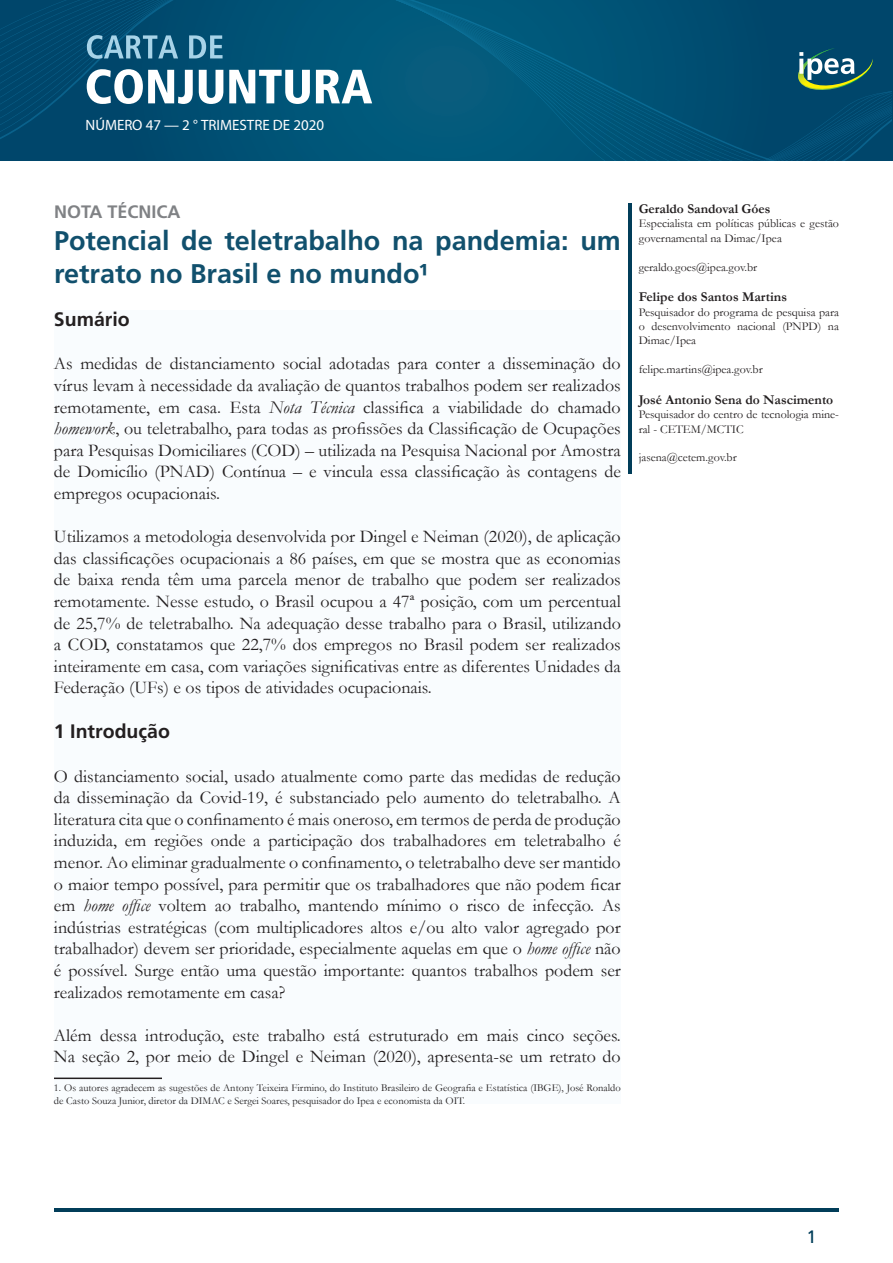
<style>
.page{position:relative;width:893px;height:1263px;background:#fff}
.page>*{position:absolute;margin:0;border:0;box-sizing:border-box;transform-origin:0 0}
.t1{font:27px/33.3px "Frutiger 65 Bold";color:#11506d}
.t2{font:700 19.5px "Frutiger";color:#231f20}
.t3{font:18px/21.6px "Garamond";color:#231f20;text-align:justify}
.t4{font:18px "Frutiger 65 Bold";color:#808285}
.t5{font:18px "Frutiger 55 Roman";color:#013d59}
.t6{font:15px "Frutiger 57 Condensed";color:#fff}
.t7{font:15px "Myriad Pro";color:#fff}
.t8{font:700 13.5px "Garamond";color:#231f20}
.t9{font:12px/14.4px "Garamond";color:#231f20}
.t10{font:10.5px/12.6px "Garamond";color:#231f20}
.s1{font-style:italic}
</style>
<div class="page">
<hr style="left:54px;top:1209px;width:785px;height:3px;background:#013d59">
<hr style="left:628px;top:203px;width:3px;height:270px;background:#013d59">
<div style="left:54px;top:310px;width:567px;height:793px;background:#f9fcfe"></div>
<hr style="left:54px;top:1077px;width:108px;height:2px;background:#231f20">
<svg style="left:0;top:0;width:891px;height:161px;background:#015376"></svg>
<img style="left:797px;top:48px;width:77px;height:42px">
<svg style="left:736px;top:52px;width:121px;height:70px;background:#175871"></svg>
<svg style="left:0;top:0;width:373px;height:140px;background:#1d6282"></svg>
<p class="t6" style="left:86px;top:115px;width:240px">NÚMERO 47 — 2 ° TRIMESTRE DE 2020</p>
<p class="t7" style="left:130px;top:116px;width:194px">O 45 — 4 ˚ TRIMESTRE DE 2019</p>
<p class="t4" style="left:54px;top:201px;width:128px">NOTA TÉCNICA</p>
<p class="t1" style="left:54px;top:224px;width:568px">Potencial de teletrabalho na pandemia: um retrato no Brasil e no mundo¹</p>
<p class="t2" style="left:54px;top:308px;width:77px">Sumário</p>
<p class="t3" style="left:54px;top:352px;width:568px">As medidas de distanciamento social adotadas para conter a disseminação do vírus levam à necessidade da avaliação de quantos trabalhos podem ser realizados remotamente, em casa. Esta <span class="s1">Nota Técnica</span> classifica a viabilidade do chamado <span class="s1">homework</span>, ou teletrabalho, para todas as profissões da Classificação de Ocupações para Pesquisas Domiciliares (COD) – utilizada na Pesquisa Nacional por Amostra de Domicílio (PNAD) Contínua – e vincula essa classificação às contagens de empregos ocupacionais.</p>
<p class="t3" style="left:54px;top:525px;width:568px">Utilizamos a metodologia desenvolvida por Dingel e Neiman (2020), de aplicação das classificações ocupacionais a 86 países, em que se mostra que as economias de baixa renda têm uma parcela menor de trabalho que podem ser realizados remotamente. Nesse estudo, o Brasil ocupou a 47ª posição, com um percentual de 25,7% de teletrabalho. Na adequação desse trabalho para o Brasil, utilizando a COD, constatamos que 22,7% dos empregos no Brasil podem ser realizados inteiramente em casa, com variações significativas entre as diferentes Unidades da Federação (UFs) e os tipos de atividades ocupacionais.</p>
<p class="t2" style="left:54px;top:720px;width:117px">1 Introdução</p>
<p class="t3" style="left:54px;top:765px;width:568px">O distanciamento social, usado atualmente como parte das medidas de redução da disseminação da Covid-19, é substanciado pelo aumento do teletrabalho. A literatura cita que o confinamento é mais oneroso, em termos de perda de produção induzida, em regiões onde a participação dos trabalhadores em teletrabalho é menor. Ao eliminar gradualmente o confinamento, o teletrabalho deve ser mantido o maior tempo possível, para permitir que os trabalhadores que não podem ficar em <span class="s1">home office</span> voltem ao trabalho, mantendo mínimo o risco de infecção. As indústrias estratégicas (com multiplicadores altos e/ou alto valor agregado por trabalhador) devem ser prioridade, especialmente aquelas em que o <span class="s1">home office</span> não é possível. Surge então uma questão importante: quantos trabalhos podem ser realizados remotamente em casa?</p>
<p class="t3" style="left:54px;top:1024px;width:568px">Além dessa introdução, este trabalho está estruturado em mais cinco seções.<br>Na seção 2, por meio de Dingel e Neiman (2020), apresenta-se um retrato do</p>
<p class="t10" style="left:54px;top:1081px;width:568px">1. Os autores agradecem as sugestões de Antony Teixeira Firmino, do Instituto Brasileiro de Geografia e Estatística (IBGE), José Ronaldo de Casto Souza Junior, diretor da DIMAC e Sergei Soares, pesquisador do Ipea e economista da OIT.</p>
<p class="t8" style="left:639px;top:199px;width:133px">Geraldo Sandoval Góes</p>
<p class="t9" style="left:639px;top:216px;width:202px">Especialista em políticas públicas e gestão governamental na Dimac/Ipea</p>
<p class="t9" style="left:639px;top:259px;width:120px">geraldo.goes@ipea.gov.br</p>
<p class="t8" style="left:639px;top:288px;width:150px">Felipe dos Santos Martins</p>
<p class="t9" style="left:639px;top:304px;width:202px;text-align:justify">Pesquisador do programa de pesquisa para o desenvolvimento nacional (PNPD) na Dimac/Ipea</p>
<p class="t9" style="left:639px;top:362px;width:126px">felipe.martins@ipea.gov.br</p>
<p class="t8" style="left:639px;top:390px;width:196px">José Antonio Sena do Nascimento</p>
<p class="t9" style="left:639px;top:407px;width:202px">Pesquisador do centro de tecnologia mine&shy;ral - CETEM/MCTIC</p>
<p class="t9" style="left:639px;top:450px;width:100px">jasena@cetem.gov.br</p>
<p class="t5" style="left:806px;top:1226px;width:12px">1</p>
</div>
